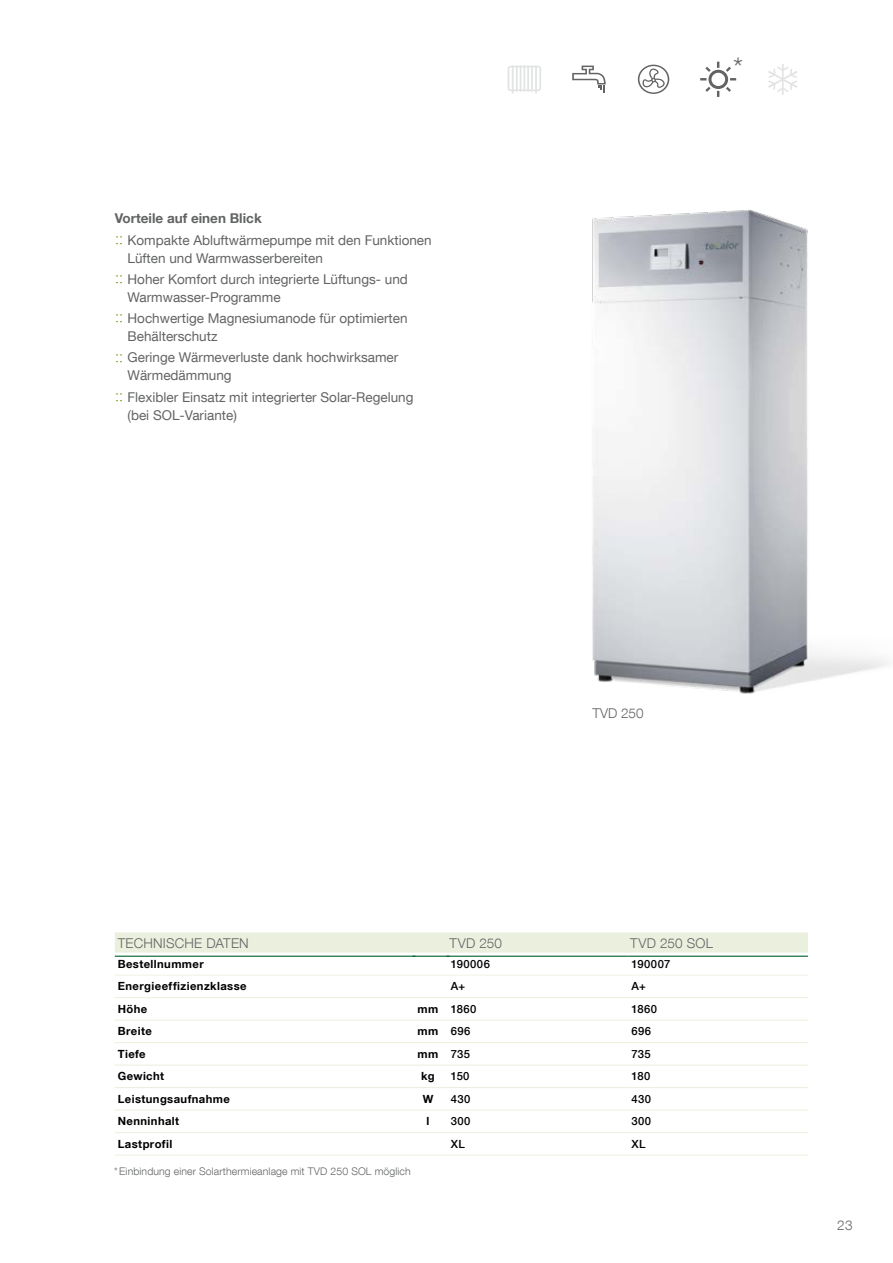
<style>
.page{position:relative;width:893px;height:1263px;background:#fff}
.page>*{position:absolute;margin:0;border:0;box-sizing:border-box;transform-origin:0 0}
.t1{font:300 28.5px "Helvetica Neue LT Com";color:#626463}
.t2{font:13.5px/21.1px "Helvetica Neue LT Com";color:#626463}
.t3{font:300 13.5px "Helvetica Neue LT Com";letter-spacing:.015em;color:#626463}
.t4{font:700 11.25px "Helvetica Neue LT Com";letter-spacing:.035em;color:#000}
.t5{font:500 11.25px "Helvetica Neue LT Com";letter-spacing:.04em;color:#000}
.t6{font:300 10.5px "Helvetica Neue LT Com";letter-spacing:.01em;color:#626463}
.s1{font-weight:700}
.s2{font-family:"Times New Roman";font-size:16.5px;color:#699e11}
</style>
<div class="page">
<img style="left:592px;top:210px;width:297px;height:484px">
<svg style="left:508px;top:65px;width:33px;height:28px"></svg>
<svg style="left:572px;top:66px;width:34px;height:27px"></svg>
<svg style="left:638px;top:65px;width:31px;height:29px"></svg>
<svg style="left:768px;top:64px;width:29px;height:31px"></svg>
<svg style="left:700px;top:62px;width:36px;height:35px"></svg>
<svg style="left:115px;top:932px;width:693px;height:21px;background:#ebefdf"></svg>
<hr style="left:115px;top:997px;width:297px;height:1px;background:#ebefde">
<hr style="left:412px;top:997px;width:34px;height:1px;background:#ebefde">
<hr style="left:446px;top:997px;width:181px;height:1px;background:#ebefde">
<hr style="left:627px;top:997px;width:181px;height:1px;background:#ebefde">
<hr style="left:115px;top:1020px;width:297px;height:1px;background:#ebefde">
<hr style="left:412px;top:1020px;width:34px;height:1px;background:#ebefde">
<hr style="left:446px;top:1020px;width:181px;height:1px;background:#ebefde">
<hr style="left:627px;top:1020px;width:181px;height:1px;background:#ebefde">
<hr style="left:115px;top:1042px;width:297px;height:1px;background:#ebefde">
<hr style="left:412px;top:1042px;width:34px;height:1px;background:#ebefde">
<hr style="left:446px;top:1042px;width:181px;height:1px;background:#ebefde">
<hr style="left:627px;top:1042px;width:181px;height:1px;background:#ebefde">
<hr style="left:115px;top:1065px;width:297px;height:1px;background:#ebefde">
<hr style="left:412px;top:1065px;width:34px;height:1px;background:#ebefde">
<hr style="left:446px;top:1065px;width:181px;height:1px;background:#ebefde">
<hr style="left:627px;top:1065px;width:181px;height:1px;background:#ebefde">
<hr style="left:115px;top:1087px;width:297px;height:1px;background:#ebefde">
<hr style="left:412px;top:1087px;width:34px;height:1px;background:#ebefde">
<hr style="left:446px;top:1087px;width:181px;height:1px;background:#ebefde">
<hr style="left:627px;top:1087px;width:181px;height:1px;background:#ebefde">
<hr style="left:115px;top:1110px;width:297px;height:1px;background:#ebefde">
<hr style="left:412px;top:1110px;width:34px;height:1px;background:#ebefde">
<hr style="left:446px;top:1110px;width:181px;height:1px;background:#ebefde">
<hr style="left:627px;top:1110px;width:181px;height:1px;background:#ebefde">
<hr style="left:115px;top:1132px;width:297px;height:1px;background:#ebefde">
<hr style="left:115px;top:1155px;width:297px;height:1px;background:#ebefde">
<hr style="left:412px;top:1132px;width:34px;height:1px;background:#ebefde">
<hr style="left:412px;top:1155px;width:34px;height:1px;background:#ebefde">
<hr style="left:446px;top:1132px;width:181px;height:1px;background:#ebefde">
<hr style="left:446px;top:1155px;width:181px;height:1px;background:#ebefde">
<hr style="left:627px;top:1132px;width:181px;height:1px;background:#ebefde">
<hr style="left:627px;top:1155px;width:181px;height:1px;background:#ebefde">
<hr style="left:115px;top:975px;width:297px;height:1px;background:#f1f4e8">
<hr style="left:412px;top:975px;width:34px;height:1px;background:#f1f4e8">
<hr style="left:446px;top:975px;width:181px;height:1px;background:#f1f4e8">
<hr style="left:627px;top:975px;width:181px;height:1px;background:#f1f4e8">
<hr style="left:115px;top:956px;width:300px;height:1px;background:#00612d">
<hr style="left:412px;top:956px;width:37px;height:1px;background:#00612d">
<hr style="left:446px;top:956px;width:181px;height:1px;background:#00612d">
<hr style="left:627px;top:956px;width:181px;height:1px;background:#00612d">
<p class="t2" style="left:115px;top:206px;width:318px;line-height:22.2px"><span class="s1">Vorteile auf einen Blick<br></span><span class="s2">::</span> Kompakte Abluftwärmepumpe mit den Funktionen</p>
<p class="t2" style="left:115px;top:247px;width:295px;text-indent:13px">Lüften und Warmwasserbereiten<br><span class="s2">::</span> Hoher Komfort durch integrierte Lüftungs- und</p>
<p class="t2" style="left:115px;top:286px;width:294px;text-indent:13px">Warmwasser-Programme<br><span class="s2">::</span> Hochwertige Magnesiumanode für optimierten</p>
<p class="t2" style="left:115px;top:325px;width:285px;text-indent:13px">Behälterschutz<br><span class="s2">::</span> Geringe Wärmeverluste dank hochwirksamer</p>
<p class="t2" style="left:115px;top:365px;width:300px;text-indent:13px">Wärmedämmung<br><span class="s2">::</span> Flexibler Einsatz mit integrierter Solar-Regelung</p>
<p class="t2" style="left:128px;top:404px;width:111px">(bei SOL-Variante)</p>
<h1 class="t1" style="left:733px;top:50px;width:12px">*</h1>
<p class="t3" style="left:593px;top:704px;width:53px">TVD 250</p>
<p class="t3" style="left:118px;top:935px;width:132px">TECHNISCHE DATEN</p>
<p class="t3" style="left:449px;top:935px;width:54px">TVD 250</p>
<p class="t3" style="left:630px;top:935px;width:84px">TVD 250 SOL</p>
<p class="t4" style="left:118px;top:957px;width:88px">Bestellnummer</p>
<p class="t5" style="left:451px;top:957px;width:41px">190006</p>
<p class="t5" style="left:631px;top:957px;width:40px">190007</p>
<p class="t4" style="left:118px;top:979px;width:130px">Energieeffizienzklasse</p>
<p class="t5" style="left:451px;top:980px;width:16px">A+</p>
<p class="t5" style="left:631px;top:980px;width:16px">A+</p>
<p class="t4" style="left:118px;top:1002px;width:31px">Höhe</p>
<p class="t5" style="left:418px;top:1002px;width:60px"><span class="s1">mm</span> 1860</p>
<p class="t5" style="left:631px;top:1002px;width:27px">1860</p>
<p class="t4" style="left:118px;top:1024px;width:36px">Breite</p>
<p class="t5" style="left:418px;top:1025px;width:54px"><span class="s1">mm</span> 696</p>
<p class="t5" style="left:631px;top:1025px;width:21px">696</p>
<p class="t4" style="left:118px;top:1047px;width:29px">Tiefe</p>
<p class="t5" style="left:418px;top:1047px;width:54px"><span class="s1">mm</span> 735</p>
<p class="t5" style="left:631px;top:1047px;width:21px">735</p>
<p class="t4" style="left:118px;top:1069px;width:48px">Gewicht</p>
<p class="t4" style="left:421px;top:1069px;width:15px">kg</p>
<p class="t5" style="left:451px;top:1069px;width:20px">150</p>
<p class="t5" style="left:631px;top:1069px;width:20px">180</p>
<p class="t4" style="left:118px;top:1092px;width:114px">Leistungsaufnahme</p>
<p class="t4" style="left:423px;top:1092px;width:12px">W</p>
<p class="t5" style="left:451px;top:1092px;width:21px">430</p>
<p class="t5" style="left:631px;top:1092px;width:21px">430</p>
<p class="t4" style="left:118px;top:1114px;width:63px">Nenninhalt</p>
<p class="t4" style="left:427px;top:1114px;width:4px">l</p>
<p class="t5" style="left:451px;top:1114px;width:21px">300</p>
<p class="t5" style="left:631px;top:1114px;width:21px">300</p>
<p class="t4" style="left:118px;top:1137px;width:56px">Lastprofil</p>
<p class="t5" style="left:451px;top:1137px;width:16px">XL</p>
<p class="t5" style="left:631px;top:1137px;width:16px">XL</p>
<p class="t6" style="left:114px;top:1165px;width:298px">*Einbindung einer Solarthermieanlage mit TVD 250 SOL möglich</p>
<p class="t3" style="left:837px;top:1217px;width:17px">23</p>
</div>
